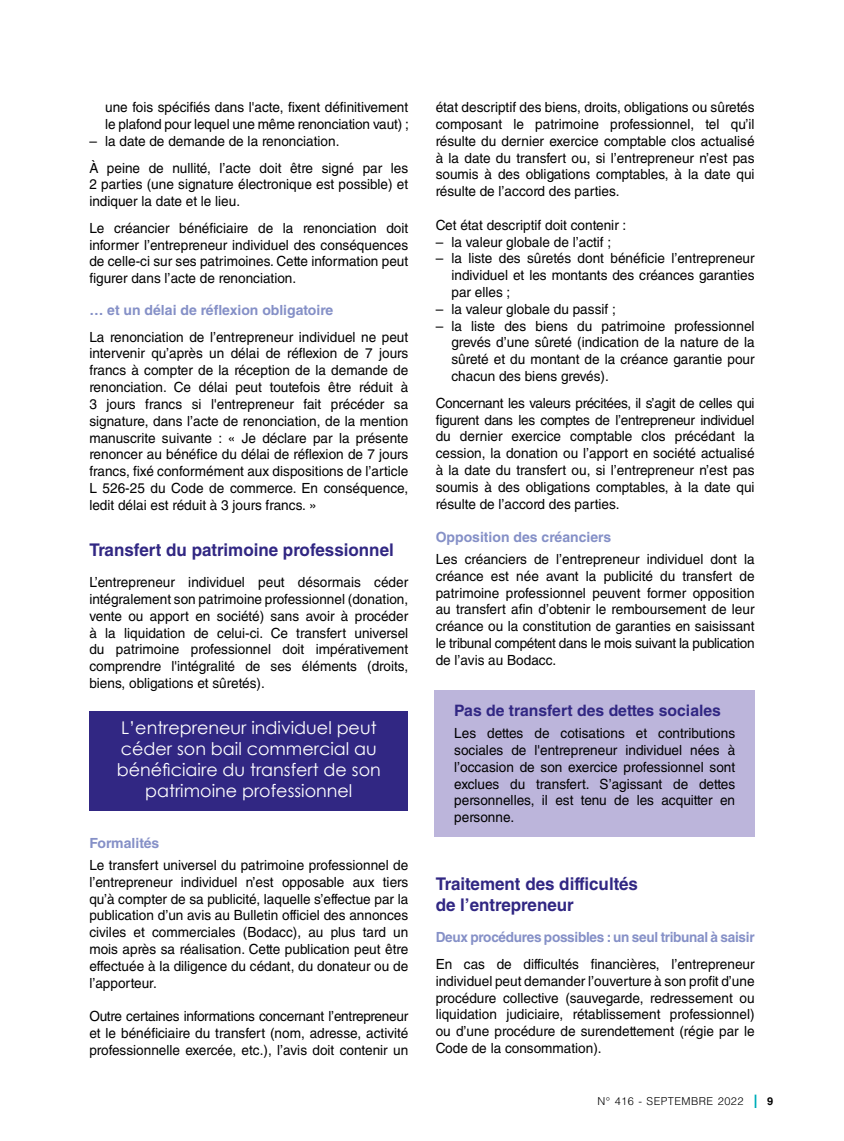
<style>
.page{position:relative;width:844px;height:1141px;background:#fff}
.page>*{position:absolute;margin:0;border:0;box-sizing:border-box;transform-origin:0 0}
._010_exergue{font:17.5px/21px "Century Gothic";color:#fff;text-align:center}
._03_texte{font:700 17.5px/21px "Helvetica LT Std";color:#312783}
._09_t0{font:700 17.5px "Helvetica LT Std";color:#312783}
._011_encadre_titre{font:700 15.75px "Helvetica LT Std";color:#312783}
._03_texte-2{font:14px/16.8px "Helvetica LT Std";color:#000;text-align:justify}
._09_t0-2{font:14px/16.8px "Helvetica LT Std";color:#000;text-align:justify}
._09_t1{font:14px/16.8px "Helvetica LT Std";color:#000;text-align:justify}
._012_encadre_texte{font:14px/16.8px "Helvetica LT Std";color:#000;text-align:justify}
._09_t1-2{font:700 14px "Helvetica LT Std";letter-spacing:-.015em;color:#8590c7}
.lma-footer_parution{font:300 10.85px "Helvetica LT Std";letter-spacing:.04em;color:#000}
.lma-footer_folio{font:700 10.85px "Helvetica LT Std";color:#000}
</style>
<div class="page">
<svg style="left:754px;top:1095px;width:2px;height:13px"></svg>
<div style="left:89px;top:711px;width:319px;height:99px;background:#312783"></div>
<div style="left:434px;top:690px;width:320px;height:147px;background:#bcb5db"></div>
<p class="_03_texte-2" style="left:105px;top:99px;width:305px">une fois spécifiés dans l'acte, fixent définitivement le plafond pour lequel une même renonciation vaut) ;</p>
<p class="_03_texte-2" style="left:89px;top:132px;width:251px">– la date de demande de la renonciation.</p>
<p class="_03_texte-2" style="left:89px;top:159px;width:320px">À peine de nullité, l’acte doit être signé par les 2 parties (une signature électronique est possible) et indiquer la date et le lieu.</p>
<p class="_03_texte-2" style="left:89px;top:220px;width:320px">Le créancier bénéficiaire de la renonciation doit informer l’entrepreneur individuel des conséquences de celle-ci sur ses patrimoines. Cette information peut figurer dans l’acte de renonciation.</p>
<p class="_09_t1-2" style="left:89px;top:301px;width:245px">… et un délai de réflexion obligatoire</p>
<p class="_03_texte-2" style="left:89px;top:328px;width:320px">La renonciation de l’entrepreneur individuel ne peut intervenir qu’après un délai de réflexion de 7 jours francs à compter de la réception de la demande de renonciation. Ce délai peut toutefois être réduit à 3 jours francs si l'entrepreneur fait précéder sa signature, dans l’acte de renonciation, de la mention manuscrite suivante : « Je déclare par la présente renoncer au bénéfice du délai de réflexion de 7 jours francs, fixé conformément aux dispositions de l’article L 526-25 du Code de commerce. En conséquence, ledit délai est réduit à 3 jours francs. »</p>
<p class="_09_t0" style="left:89px;top:539px;width:306px">Transfert du patrimoine professionnel</p>
<p class="_09_t0-2" style="left:89px;top:574px;width:320px">L’entrepreneur individuel peut désormais céder intégralement son patrimoine professionnel (donation, vente ou apport en société) sans avoir à procéder à la liquidation de celui-ci. Ce transfert universel du patrimoine professionnel doit impérativement comprendre l'intégralité de ses éléments (droits, biens, obligations et sûretés).</p>
<p class="_010_exergue" style="left:117px;top:717px;width:265px">L’entrepreneur individuel peut céder son bail commercial au bénéficiaire du transfert de son patrimoine professionnel</p>
<p class="_09_t1-2" style="left:89px;top:835px;width:71px">Formalités</p>
<p class="_03_texte-2" style="left:89px;top:857px;width:320px">Le transfert universel du patrimoine professionnel de l’entrepreneur individuel n’est opposable aux tiers qu’à compter de sa publicité, laquelle s’effectue par la publication d’un avis au Bulletin officiel des annonces civiles et commerciales (Bodacc), au plus tard un mois après sa réalisation. Cette publication peut être effectuée à la diligence du cédant, du donateur ou de l’apporteur.</p>
<p class="_03_texte-2" style="left:89px;top:1008px;width:320px">Outre certaines informations concernant l’entrepreneur et le bénéficiaire du transfert (nom, adresse, activité professionnelle exercée, etc.), l’avis doit contenir un</p>
<p class="_03_texte-2" style="left:435px;top:99px;width:320px">état descriptif des biens, droits, obligations ou sûretés composant le patrimoine professionnel, tel qu’il résulte du dernier exercice comptable clos actualisé à la date du transfert ou, si l’entrepreneur n’est pas soumis à des obligations comptables, à la date qui résulte de l’accord des parties.</p>
<p class="_03_texte-2" style="left:435px;top:216px;width:192px">Cet état descriptif doit contenir :</p>
<p class="_03_texte-2" style="left:435px;top:233px;width:177px">– la valeur globale de l’actif ;</p>
<p class="_03_texte-2" style="left:451px;top:250px;width:304px;text-indent:-16px">– la liste des sûretés dont bénéficie l’entrepreneur individuel et les montants des créances garanties par elles ;</p>
<p class="_03_texte-2" style="left:435px;top:300px;width:181px">– la valeur globale du passif ;</p>
<p class="_03_texte-2" style="left:451px;top:317px;width:304px;text-indent:-16px">– la liste des biens du patrimoine professionnel grevés d’une sûreté (indication de la nature de la sûreté et du montant de la créance garantie pour chacun des biens grevés).</p>
<p class="_03_texte-2" style="left:435px;top:394px;width:320px">Concernant les valeurs précitées, il s’agit de celles qui figurent dans les comptes de l’entrepreneur individuel du dernier exercice comptable clos précédant la cession, la donation ou l’apport en société actualisé à la date du transfert ou, si l’entrepreneur n’est pas soumis à des obligations comptables, à la date qui résulte de l’accord des parties.</p>
<p class="_09_t1-2" style="left:435px;top:529px;width:177px">Opposition des créanciers</p>
<p class="_03_texte-2" style="left:435px;top:551px;width:320px">Les créanciers de l’entrepreneur individuel dont la créance est née avant la publicité du transfert de patrimoine professionnel peuvent former opposition au transfert afin d’obtenir le remboursement de leur créance ou la constitution de garanties en saisissant le tribunal compétent dans le mois suivant la publication de l’avis au Bodacc.</p>
<p class="_011_encadre_titre" style="left:454px;top:701px;width:268px">Pas de transfert des dettes sociales</p>
<p class="_012_encadre_texte" style="left:454px;top:725px;width:282px">Les dettes de cotisations et contributions sociales de l'entrepreneur individuel nées à l’occasion de son exercice professionnel sont exclues du transfert. S’agissant de dettes personnelles, il est tenu de les acquitter en personne.</p>
<p class="_03_texte" style="left:435px;top:873px;width:204px">Traitement des difficultés de l’entrepreneur</p>
<p class="_09_t1-2" style="left:435px;top:929px;width:320px">Deux procédures possibles : un seul tribunal à saisir</p>
<p class="_09_t1" style="left:435px;top:956px;width:320px">En cas de difficultés financières, l’entrepreneur individuel peut demander l’ouverture à son profit d’une procédure collective (sauvegarde, redressement ou liquidation judiciaire, rétablissement professionnel) ou d’une procédure de surendettement (régie par le Code de la consommation).</p>
<p class="lma-footer_parution" style="left:597px;top:1095px;width:147px">N° 416 - SEPTEMBRE 2022</p>
<p class="lma-footer_folio" style="left:767px;top:1095px;width:8px">9</p>
</div>
